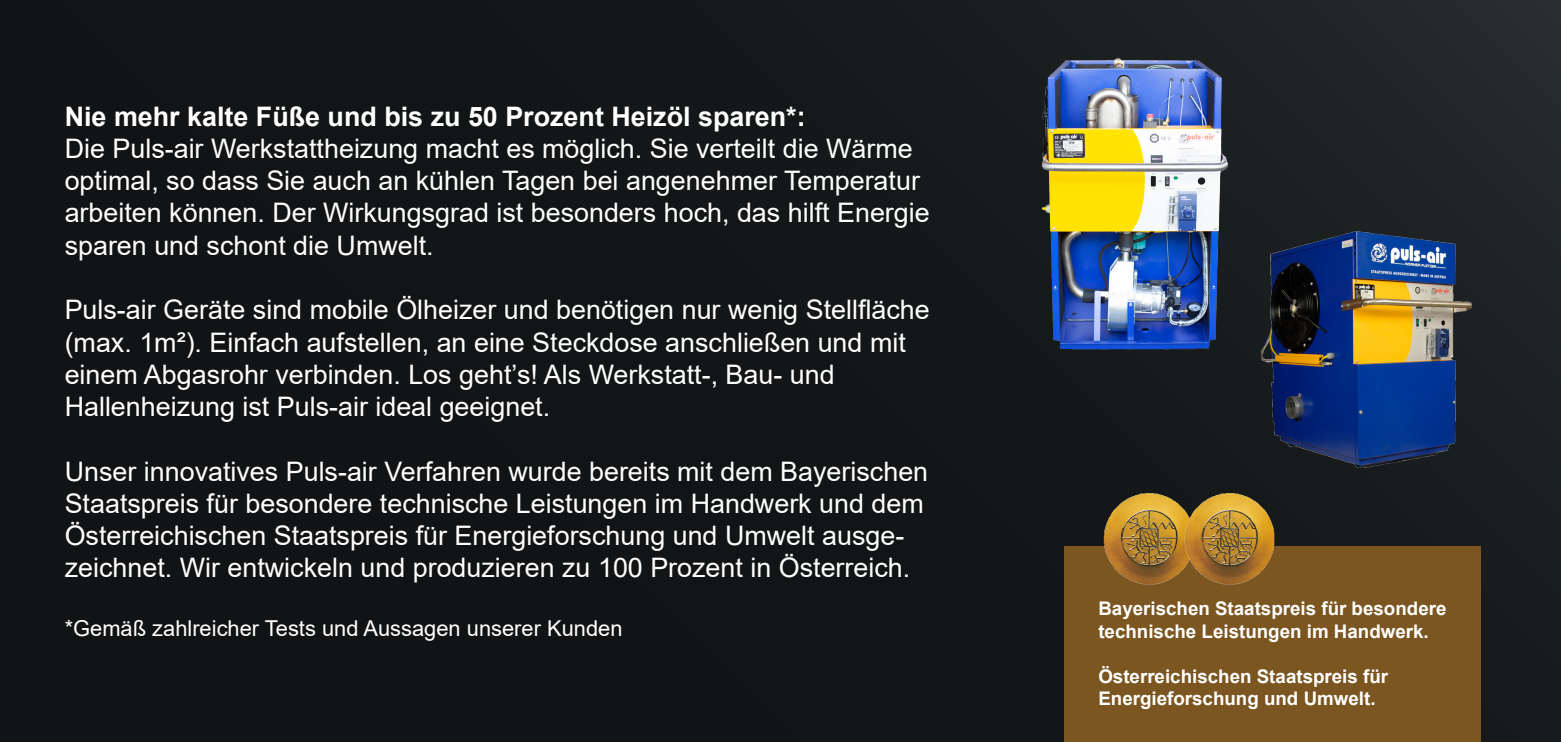
<style>
.page{position:relative;width:1561px;height:742px;background:#fff}
.page>*{position:absolute;margin:0;border:0;box-sizing:border-box;transform-origin:0 0}
.t1{font:26.88px/32.2px "Arial";color:#fff}
.t2{font:21.88px "Arial";color:#fff}
.t3{font:700 18.75px/22.5px "Arial";color:#fff}
.s1{font-weight:700}
</style>
<div class="page">
<div style="left:0;top:0;width:1561px;height:741px;background:linear-gradient(to right,#0e0f11,#1d2122)"></div>
<img style="left:1042px;top:58px;width:187px;height:291px">
<img style="left:1244px;top:203px;width:244px;height:292px">
<div style="left:1064px;top:546px;width:416px;height:195px;background:#7c5621"></div>
<img style="left:1092px;top:487px;width:80px;height:98px">
<img style="left:1172px;top:487px;width:115px;height:98px">
<p class="t1" style="left:65px;top:100px;width:857px"><span class="s1">Nie mehr kalte Füße und bis zu 50 Prozent Heizöl sparen*:<br></span>Die Puls-air Werkstattheizung macht es möglich. Sie verteilt die Wärme optimal, so dass Sie auch an kühlen Tagen bei angenehmer Temperatur</p>
<p class="t1" style="left:65px;top:196px;width:866px">arbeiten können. Der Wirkungsgrad ist besonders hoch, das hilft Energie sparen und schont die Umwelt.</p>
<p class="t1" style="left:65px;top:293px;width:866px">Puls-air Geräte sind mobile Ölheizer und benötigen nur wenig Stellfläche (max. 1m²). Einfach aufstellen, an eine Steckdose anschließen und mit einem Abgasrohr verbinden. Los geht’s! Als Werkstatt-, Bau- und Hallenheizung ist Puls-air ideal geeignet.</p>
<p class="t1" style="left:65px;top:454px;width:865px">Unser innovatives Puls-air Verfahren wurde bereits mit dem Bayerischen<br>Staatspreis für besondere technische Leistungen im Handwerk und dem</p>
<p class="t1" style="left:65px;top:519px;width:841px">Österreichischen Staatspreis für Energieforschung und Umwelt ausge-</p>
<p class="t1" style="left:65px;top:551px;width:847px">zeichnet. Wir entwickeln und produzieren zu 100 Prozent in Österreich.</p>
<p class="t2" style="left:65px;top:613px;width:559px">*Gemäß zahlreicher Tests und Aussagen unserer Kunden</p>
<p class="t3" style="left:1098px;top:597px;width:350px">Bayerischen Staatspreis für besondere technische Leistungen im Handwerk.</p>
<p class="t3" style="left:1098px;top:665px;width:291px">Österreichischen Staatspreis für</p>
<p class="t3" style="left:1098px;top:687px;width:279px">Energieforschung und Umwelt.</p>
</div>
